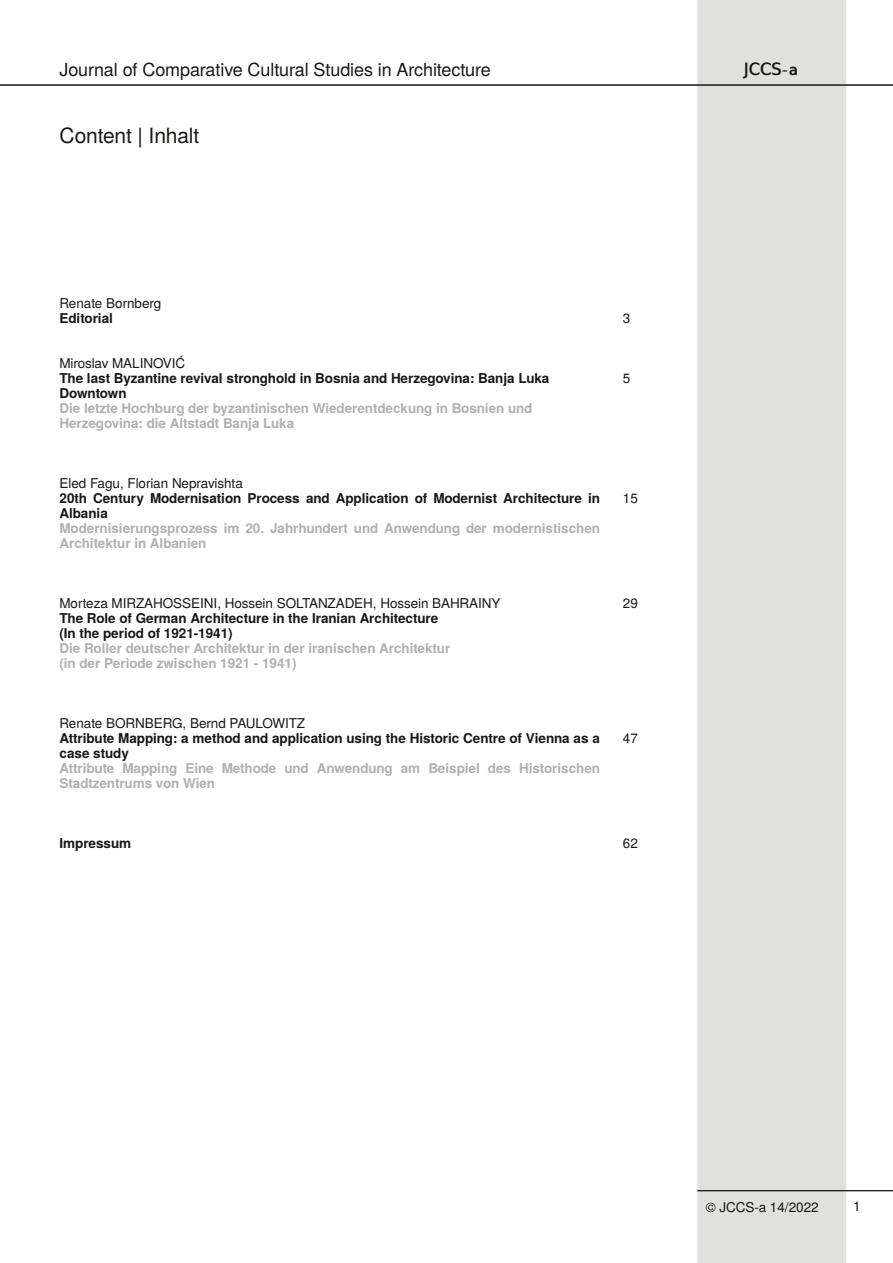
<style>
.page{position:relative;width:893px;height:1263px;background:#fff}
.page>*{position:absolute;margin:0;border:0;box-sizing:border-box;transform-origin:0 0}
.t1{font:21px "Te X Gyre Heros";letter-spacing:-.005em;color:#181715}
.t2{font:18px "Te X Gyre Heros";letter-spacing:-.005em;color:#181715}
.t3{font:700 18px "Gillius ADF";color:#181715}
.t4{font:700 13.5px/15px "Te X Gyre Heros";letter-spacing:-.01em;color:#b0b0af}
.t5{font:700 13.5px/15px "Te X Gyre Heros";color:#181715}
.t6{font:13.5px "Te X Gyre Heros";letter-spacing:-.01em;color:#181715}
</style>
<div class="page">
<div style="left:697px;top:0;width:149px;height:1263px;background:#e0e0df"></div>
<hr style="left:0;top:84px;width:893px;height:2px;background:#181715">
<hr style="left:697px;top:1190px;width:196px;height:1px;background:#181715">
<h2 class="t2" style="left:60px;top:55px;width:433px">Journal of Comparative Cultural Studies in Architecture</h2>
<h2 class="t3" style="left:744px;top:62px;width:55px">JCCS-a</h2>
<h1 class="t1" style="left:60px;top:119px;width:141px">Content | Inhalt</h1>
<p class="t6" style="left:60px;top:292px;width:103px">Renate Bornberg</p>
<p class="t5" style="left:60px;top:309px;width:55px">Editorial</p>
<p class="t6" style="left:60px;top:352px;width:127px">Miroslav MALINOVIĆ</p>
<p class="t5" style="left:60px;top:369px;width:491px">The last Byzantine revival stronghold in Bosnia and Herzegovina: Banja Luka<br>Downtown</p>
<p class="t4" style="left:60px;top:399px;width:474px">Die letzte Hochburg der byzantinischen Wiederentdeckung in Bosnien und<br>Herzegovina: die Altstadt Banja Luka</p>
<p class="t6" style="left:60px;top:472px;width:185px">Eled Fagu, Florian Nepravishta</p>
<p class="t5" style="left:60px;top:489px;width:542px">20th Century Modernisation Process and Application of Modernist Architecture in<br>Albania</p>
<p class="t4" style="left:60px;top:519px;width:542px">Modernisierungsprozess im 20. Jahrhundert und Anwendung der modernistischen<br>Architektur in Albanien</p>
<p class="t6" style="left:60px;top:592px;width:443px">Morteza MIRZAHOSSEINI, Hossein SOLTANZADEH, Hossein BAHRAINY</p>
<p class="t5" style="left:60px;top:609px;width:380px">The Role of German Architecture in the Iranian Architecture (In the period of 1921-1941)</p>
<p class="t4" style="left:60px;top:639px;width:392px">Die Roller deutscher Architektur in der iranischen Architektur (in der Periode zwischen 1921 - 1941)</p>
<p class="t6" style="left:60px;top:712px;width:247px">Renate BORNBERG, Bernd PAULOWITZ</p>
<p class="t5" style="left:60px;top:729px;width:542px">Attribute Mapping: a method and application using the Historic Centre of Vienna as a case study</p>
<p class="t4" style="left:60px;top:759px;width:542px">Attribute Mapping Eine Methode und Anwendung am Beispiel des Historischen<br>Stadtzentrums von Wien</p>
<p class="t5" style="left:60px;top:834px;width:73px">Impressum</p>
<p class="t6" style="left:623px;top:307px;width:9px">3</p>
<p class="t6" style="left:623px;top:367px;width:9px">5</p>
<p class="t6" style="left:623px;top:487px;width:17px">15</p>
<p class="t6" style="left:623px;top:592px;width:17px">29</p>
<p class="t6" style="left:623px;top:727px;width:17px">47</p>
<p class="t6" style="left:623px;top:832px;width:17px">62</p>
<p class="t6" style="left:706px;top:1196px;width:114px">© JCCS-a 14/2022</p>
<p class="t6" style="left:853px;top:1195px;width:9px">1</p>
</div>
